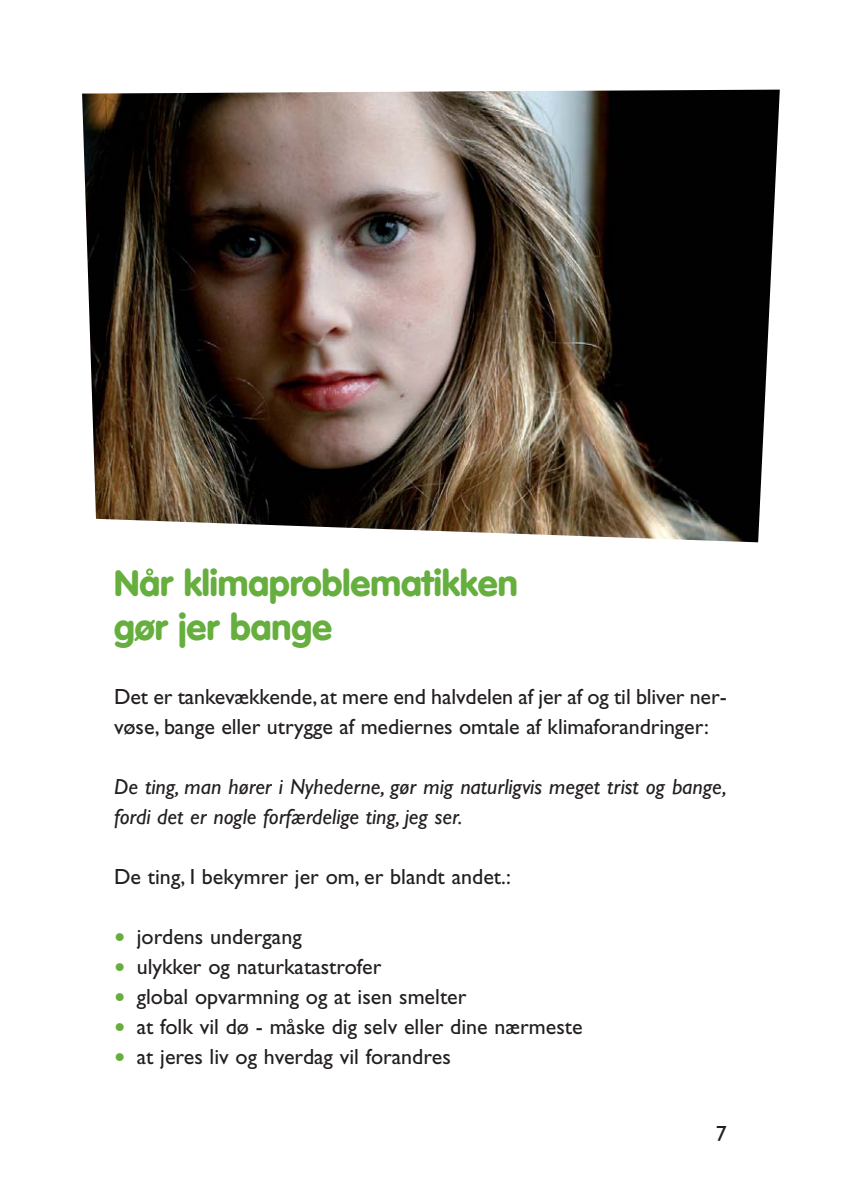
<style>
.page{position:relative;width:841px;height:1192px;background:#fff}
.page>*{position:absolute;margin:0;border:0;box-sizing:border-box;transform-origin:0 0}
.t1{font:900 36px/44px "VAG Rounded";color:#66ae3e}
.t2{font:22px/30px "Gill Sans";color:#231f20}
.t3{font:italic 22px/30px "Gill Sans";color:#231f20}
.s1{font-size:32px;color:#66ae3e}
</style>
<div class="page">
<img style="left:82px;top:90px;width:697px;height:452px">
<h1 class="t1" style="left:114px;top:564px;width:405px">Når klimaproblematikken gør jer bange</h1>
<p class="t2" style="left:114px;top:683px;width:614px">Det er tankevækkende,at mere end halvdelen af jer af og til bliver ner&shy;vøse, bange eller utrygge af mediernes omtale af klimaforandringer:</p>
<p class="t3" style="left:114px;top:773px;width:614px">De ting, man hører i Nyhederne, gør mig naturligvis meget trist og bange, fordi det er nogle forfærdelige ting, jeg ser.</p>
<p class="t2" style="left:114px;top:863px;width:398px">De ting, I bekymrer jer om, er blandt andet.:</p>
<p class="t2" style="left:114px;top:923px;width:189px"><span class="s1">•</span> jordens undergang</p>
<p class="t2" style="left:114px;top:953px;width:269px"><span class="s1">•</span> ulykker og naturkatastrofer</p>
<p class="t2" style="left:114px;top:983px;width:354px"><span class="s1">•</span> global opvarmning og at isen smelter</p>
<p class="t2" style="left:114px;top:1013px;width:470px"><span class="s1">•</span> at folk vil dø - måske dig selv eller dine nærmeste</p>
<p class="t2" style="left:114px;top:1043px;width:338px"><span class="s1">•</span> at jeres liv og hverdag vil forandres</p>
<p class="t2" style="left:715px;top:1121px;width:12px">7</p>
</div>
